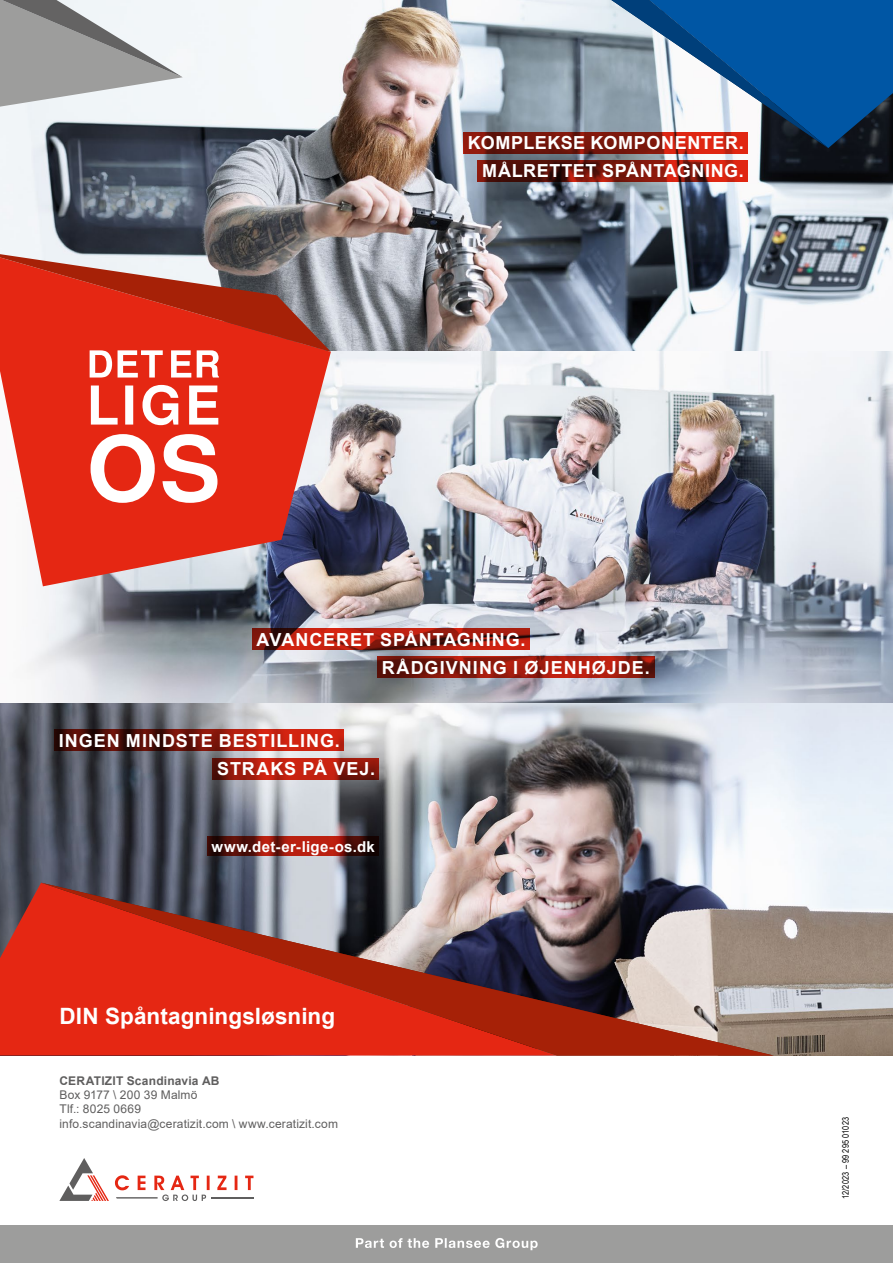
<style>
.page{position:relative;width:893px;height:1263px;background:#fff}
.page>*{position:absolute;margin:0;border:0;box-sizing:border-box;transform-origin:0 0}
.t1{font:700 22.5px "Arial";letter-spacing:.005em;color:#fff}
.t2{font:700 18px/28px "Arial";letter-spacing:.045em;color:#fff}
.t3{font:700 15px "Arial";letter-spacing:.02em;color:#fff}
.t4{font:12px/14.4px "Arial";letter-spacing:.01em;color:#5f5e5e}
.t5{font:700 12px "Arial";letter-spacing:.015em;color:#5f5e5e}
.t6{font:9px "Arial Narrow";letter-spacing:.02em;color:#000}
</style>
<div class="page">
<img style="left:0;top:0;width:893px;height:1055px">
<svg style="left:463px;top:132px;width:285px;height:22px;background:#81170c"></svg>
<svg style="left:478px;top:160px;width:270px;height:22px;background:#7d160b"></svg>
<svg style="left:252px;top:628px;width:278px;height:22px;background:#9c1b0d"></svg>
<svg style="left:377px;top:656px;width:278px;height:22px;background:#8e190c"></svg>
<svg style="left:611px;top:0;width:282px;height:148px;background:#46719e"></svg>
<svg style="left:59px;top:1158px;width:50px;height:43px"></svg>
<svg style="left:115px;top:1175px;width:138px;height:26px"></svg>
<svg style="left:0;top:0;width:183px;height:107px"></svg>
<svg style="left:54px;top:730px;width:290px;height:21px;background:#83160b"></svg>
<svg style="left:213px;top:758px;width:166px;height:21px;background:#a51c0d"></svg>
<svg style="left:0;top:883px;width:41px;height:172px;background:#c33023"></svg>
<svg style="left:41px;top:883px;width:733px;height:172px;background:#ab5249"></svg>
<svg style="left:207px;top:837px;width:172px;height:19px;background:#73130a"></svg>
<div style="left:0;top:1225px;width:893px;height:38px;background:#9d9d9c"></div>
<svg style="left:356px;top:1238px;width:182px;height:12px"></svg>
<svg style="left:0;top:377px;width:331px;height:209px;background:#d8554a"></svg>
<svg style="left:91px;top:434px;width:126px;height:69px"></svg>
<svg style="left:91px;top:385px;width:127px;height:40px"></svg>
<svg style="left:0;top:254px;width:331px;height:123px;background:#cb4c3e"></svg>
<p class="t2" style="left:468px;top:129px;width:277px;text-align:right">KOMPLEKSE KOMPONENTER.<br>MÅLRETTET SPÅNTAGNING.</p>
<p class="t2" style="left:382px;top:626px;width:269px;text-indent:-125px">AVANCERET SPÅNTAGNING.<br>RÅDGIVNING I ØJENHØJDE.</p>
<p class="t2" style="left:217px;top:727px;width:159px;text-indent:-158px">INGEN MINDSTE BESTILLING.<br>STRAKS PÅ VEJ.</p>
<p class="t3" style="left:212px;top:836px;width:165px">www.det-er-lige-os.dk</p>
<p class="t1" style="left:60px;top:1000px;width:277px">DIN Spåntagningsløsning</p>
<p class="t5" style="left:60px;top:1072px;width:162px">CERATIZIT Scandinavia AB</p>
<p class="t4" style="left:60px;top:1087px;width:280px">Box 9177 \ 200 39 Malmö<br>Tlf.: 8025 0669<br>info.scandinavia@ceratizit.com \ www.ceratizit.com</p>
<p class="t6" style="left:839px;top:1199px;width:84px;rotate:-90deg">12/2023 – 99 295 01023</p>
</div>
